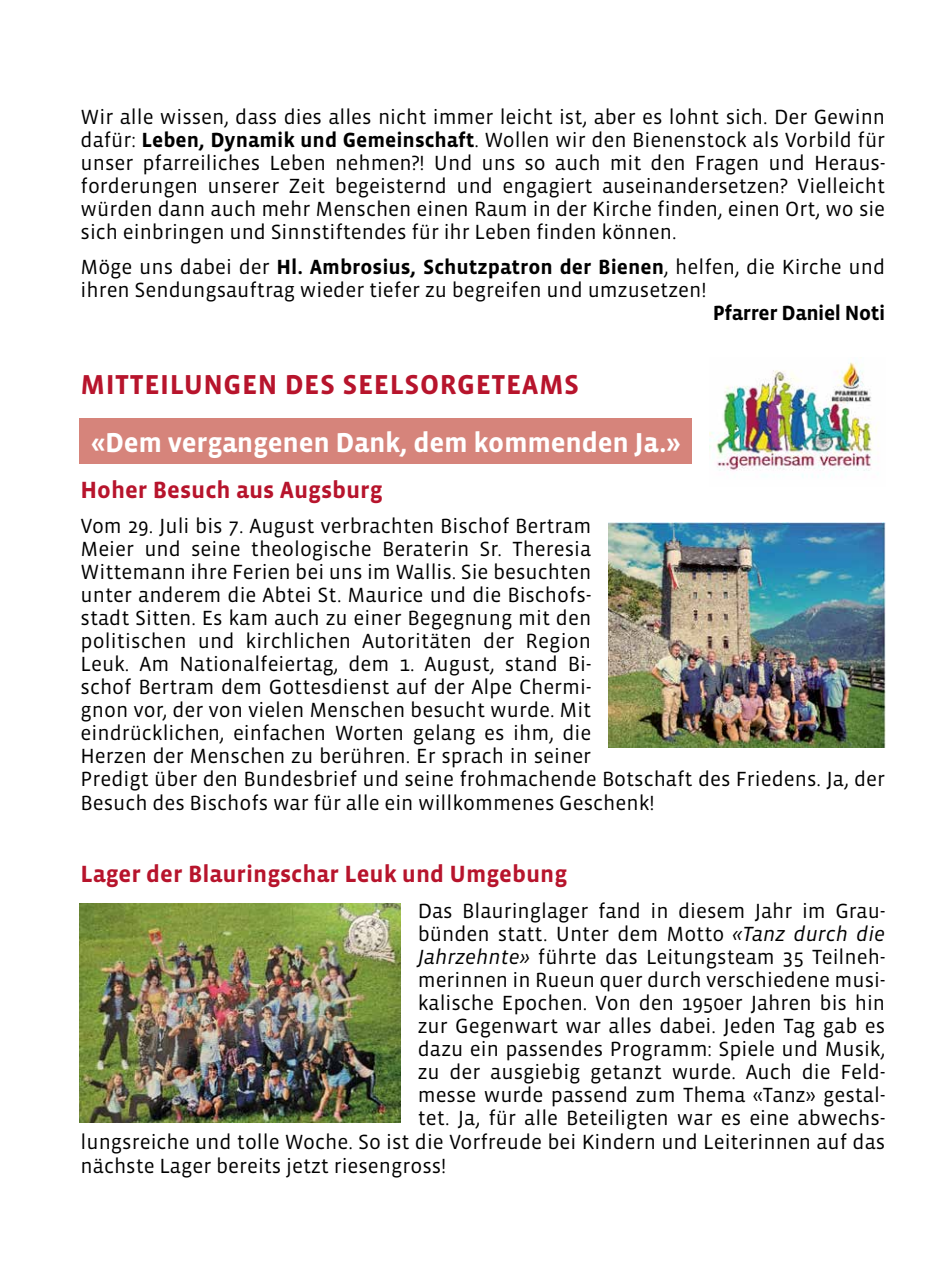
<style>
.page{position:relative;width:942px;height:1276px;background:#fff}
.page>*{position:absolute;margin:0;border:0;box-sizing:border-box;transform-origin:0 0}
.t1{font:700 28px "Vista Sans";letter-spacing:-.01em;color:#fff}
.t2{font:700 28px "Vista Sans";letter-spacing:.02em;color:#b7142c}
.t3{font:700 24px "Vista Sans";color:#b7142c}
.t4{font:21px/23px "Vista Sans";color:#000}
.t5{font:700 21px "Vista Sans";letter-spacing:-.02em;color:#000}
.s1{font-weight:700}
.s2{font-style:italic}
</style>
<div class="page">
<div style="left:79px;top:419px;width:613px;height:45px;background:#d6847b"></div>
<img style="left:709px;top:357px;width:170px;height:121px">
<img style="left:608px;top:522px;width:276px;height:226px">
<img style="left:79px;top:903px;width:321px;height:220px">
<p class="t4" style="left:81px;top:106px;width:805px;text-align:justify">Wir alle wissen, dass dies alles nicht immer leicht ist, aber es lohnt sich. Der Gewinn dafür: <span class="s1">Leben, Dynamik und Gemeinschaft</span>. Wollen wir den Bienenstock als Vorbild für unser pfarreiliches Leben nehmen?! Und uns so auch mit den Fragen und Heraus&shy;forderungen unserer Zeit begeisternd und engagiert auseinandersetzen? Vielleicht würden dann auch mehr Menschen einen Raum in der Kirche finden, einen Ort, wo sie sich einbringen und Sinnstiftendes für ihr Leben finden können.</p>
<p class="t4" style="left:81px;top:256px;width:805px">Möge uns dabei der <span class="s1">Hl. Ambrosius, Schutzpatron der Bienen</span>, helfen, die Kirche und ihren Sendungsauftrag wieder tiefer zu begreifen und umzusetzen!</p>
<p class="t5" style="left:712px;top:302px;width:174px">Pfarrer Daniel Noti</p>
<h1 class="t2" style="left:81px;top:370px;width:500px">MITTEILUNGEN DES SEELSORGETEAMS</h1>
<h1 class="t1" style="left:91px;top:429px;width:590px">«Dem vergangenen Dank, dem kommenden Ja.»</h1>
<p class="t3" style="left:81px;top:478px;width:303px">Hoher Besuch aus Augsburg</p>
<p class="t4" style="left:81px;top:515px;width:805px">Vom 29. Juli bis 7. August verbrachten Bischof Bertram<br>Meier und seine theologische Beraterin Sr. Theresia<br>Wittemann ihre Ferien bei uns im Wallis. Sie besuchten<br>unter anderem die Abtei St. Maurice und die Bischofs-<br>stadt Sitten. Es kam auch zu einer Begegnung mit den<br>politischen und kirchlichen Autoritäten der Region<br>Leuk. Am Nationalfeiertag, dem 1. August, stand Bi--<br>schof Bertram dem Gottesdienst auf der Alpe Chermi-<br>gnon vor, der von vielen Menschen besucht wurde. Mit<br>eindrücklichen, einfachen Worten gelang es ihm, die<br>Herzen der Menschen zu berühren. Er sprach in seiner<br>Predigt über den Bundesbrief und seine frohmachende Botschaft des Friedens. Ja, der Besuch des Bischofs war für alle ein willkommenes Geschenk!</p>
<p class="t3" style="left:81px;top:862px;width:488px">Lager der Blauringschar Leuk und Umgebung</p>
<p class="t4" style="left:417px;top:900px;width:467px">Das Blauringlager fand in diesem Jahr im Grau-</p>
<p class="t4" style="left:417px;top:923px;width:469px">bünden statt. Unter dem Motto <span class="s2">«Tanz durch die</span></p>
<p class="t4" style="left:417px;top:946px;width:467px"><span class="s2">Jahrzehnte»</span> führte das Leitungsteam 35 Teilneh-</p>
<p class="t4" style="left:417px;top:969px;width:469px">merinnen in Rueun quer durch verschiedene musi-</p>
<p class="t4" style="left:417px;top:992px;width:469px">kalische Epochen. Von den 1950er Jahren bis hin</p>
<p class="t4" style="left:417px;top:1015px;width:469px">zur Gegenwart war alles dabei. Jeden Tag gab es</p>
<p class="t4" style="left:417px;top:1038px;width:469px">dazu ein passendes Programm: Spiele und Musik,</p>
<p class="t4" style="left:417px;top:1061px;width:467px">zu der ausgiebig getanzt wurde. Auch die Feld-</p>
<p class="t4" style="left:417px;top:1084px;width:469px">messe wurde passend zum Thema «Tanz» gestal-</p>
<p class="t4" style="left:417px;top:1107px;width:469px">tet. Ja, für alle Beteiligten war es eine abwechs-</p>
<p class="t4" style="left:81px;top:1131px;width:805px">lungsreiche und tolle Woche. So ist die Vorfreude bei Kindern und Leiterinnen auf das</p>
<p class="t4" style="left:81px;top:1155px;width:367px">nächste Lager bereits jetzt riesengross!</p>
</div>
